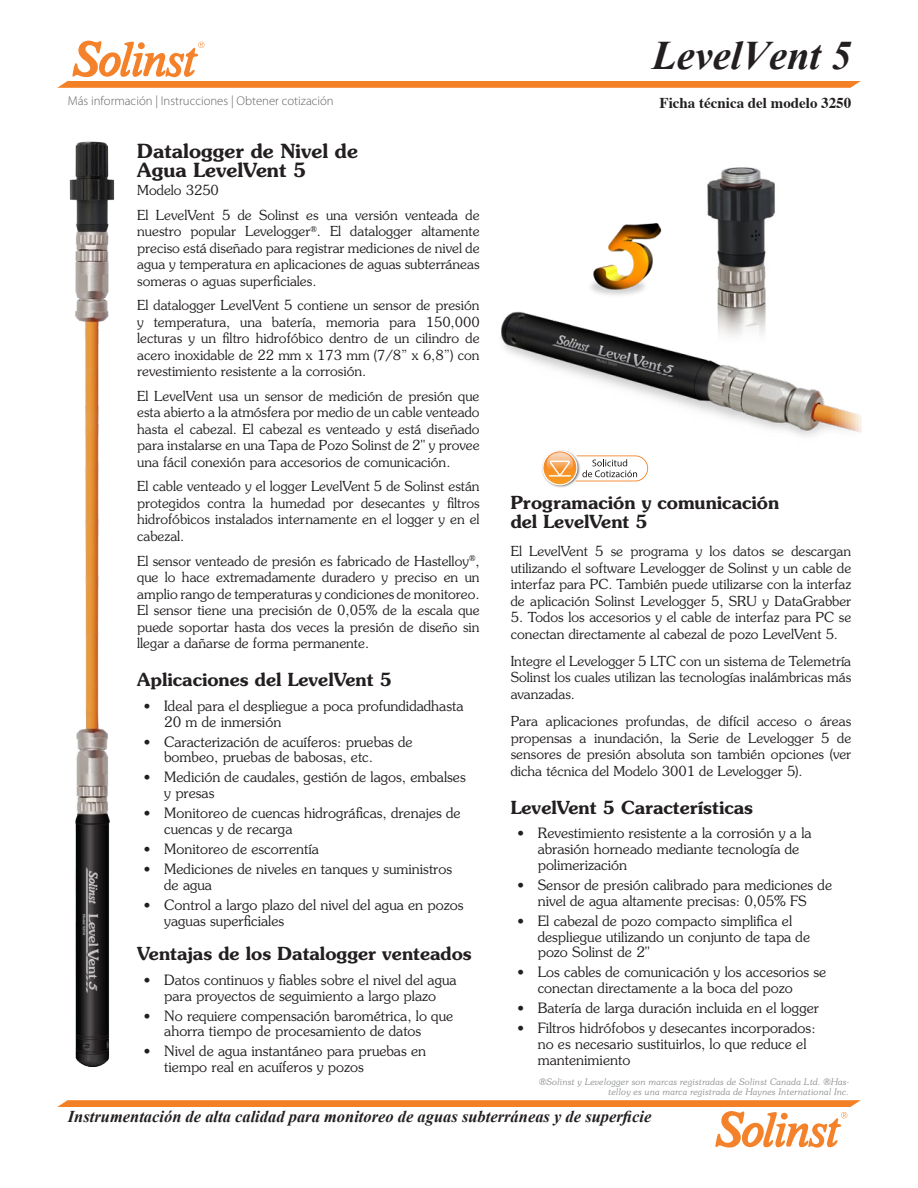
<style>
.page{position:relative;width:918px;height:1188px;background:#fff}
.page>*{position:absolute;margin:0;border:0;box-sizing:border-box;transform-origin:0 0}
.t1{font:italic 700 40.5px "Times New Roman";color:#231f20}
.Body_Subtitles{font:600 19.5px/19.5px "Souvenir Std";color:#231f20}
.Body_Subtitles-2{font:600 18px/19.5px "Souvenir Std";color:#231f20}
.t2{font:italic 700 16.5px "Times New Roman";color:#231f20}
.t3{font:700 15px "Times";color:#231f20}
.t4{font:300 14.25px/15.8px "Souvenir Std";color:#231f20}
.Body_Text{font:300 13.8px/16.5px "Souvenir Std";color:#231f20;text-align:justify}
.ToolBox_List{font:300 12.75px "Myriad Pro";color:#636366}
.Trademarks_DM{font:italic 300 9px/10.5px "Souvenir Std";color:#939598;text-align:right}
</style>
<div class="page">
<svg style="left:57px;top:1100px;width:804px;height:48px"></svg>
<svg style="left:57px;top:40px;width:804px;height:48px"></svg>
<img style="left:500px;top:311px;width:362px;height:125px">
<img style="left:701px;top:167px;width:80px;height:179px">
<img style="left:590px;top:223px;width:72px;height:72px">
<img style="left:69px;top:141px;width:46px;height:926px">
<img style="left:552px;top:485px;width:18px;height:3px">
<svg style="left:542px;top:450px;width:106px;height:35px"></svg>
<p class="ToolBox_List" style="left:68px;top:94px;width:268px">Más información | Instrucciones | Obtener cotización</p>
<p class="Body_Subtitles" style="left:137px;top:141px;width:222px">Datalogger de Nivel de<br>Agua LevelVent 5</p>
<p class="Body_Text" style="left:137px;top:182px;width:83px">Modelo 3250</p>
<p class="Body_Text" style="left:137px;top:206px;width:344px">El LevelVent 5 de Solinst es una versión venteada de nuestro popular Levelogger<sup>®</sup>. El datalogger altamente preciso está diseñado para registrar mediciones de nivel de agua y temperatura en aplicaciones de aguas subterráneas someras o aguas superficiales.</p>
<p class="Body_Text" style="left:137px;top:297px;width:344px">El datalogger LevelVent 5 contiene un sensor de presión y temperatura, una batería, memoria para 150,000 lecturas y un filtro hidrofóbico dentro de un cilindro de acero inoxidable de 22 mm x 173 mm (7/8” x 6,8”) con revestimiento resistente a la corrosión.</p>
<p class="Body_Text" style="left:137px;top:388px;width:344px">El LevelVent usa un sensor de medición de presión que esta abierto a la atmósfera por medio de un cable venteado hasta el cabezal. El cabezal es venteado y está diseñado para instalarse en una Tapa de Pozo Solinst de 2" y provee una fácil conexión para accesorios de comunicación.</p>
<p class="Body_Text" style="left:137px;top:478px;width:344px">El cable venteado y el logger LevelVent 5 de Solinst están protegidos contra la humedad por desecantes y filtros hidrofóbicos instalados internamente en el logger y en el cabezal.</p>
<p class="Body_Text" style="left:137px;top:552px;width:344px">El sensor venteado de presión es fabricado de Hastelloy<sup>®</sup>, que lo hace extremadamente duradero y preciso en un amplio rango de temperaturas y condiciones de monitoreo.<br>El sensor tiene una precisión de 0,05% de la escala que puede soportar hasta dos veces la presión de diseño sin llegar a dañarse de forma permanente.</p>
<p class="Body_Subtitles-2" style="left:137px;top:670px;width:256px">Aplicaciones del LevelVent 5</p>
<p class="t4" style="left:164px;top:698px;width:301px;text-indent:-20px">• Ideal para el despliegue a poca profundidadhasta<br>20 m de inmersión</p>
<p class="t4" style="left:164px;top:734px;width:250px;text-indent:-20px">• Caracterización de acuíferos: pruebas de bombeo, pruebas de babosas, etc.</p>
<p class="t4" style="left:164px;top:770px;width:303px;text-indent:-20px">• Medición de caudales, gestión de lagos, embalses y presas</p>
<p class="t4" style="left:164px;top:805px;width:298px;text-indent:-20px">• Monitoreo de cuencas hidrográficas, drenajes de cuencas y de recarga</p>
<p class="t4" style="left:144px;top:841px;width:177px">• Monitoreo de escorrentía</p>
<p class="t4" style="left:164px;top:861px;width:289px;text-indent:-20px">• Mediciones de niveles en tanques y suministros de agua</p>
<p class="t4" style="left:164px;top:897px;width:301px;text-indent:-20px">• Control a largo plazo del nivel del agua en pozos yaguas superficiales</p>
<p class="Body_Subtitles-2" style="left:137px;top:944px;width:336px">Ventajas de los Datalogger venteados</p>
<p class="t4" style="left:144px;top:972px;width:314px;text-align:center">• Datos continuos y fiables sobre el nivel del agua para proyectos de seguimiento a largo plazo</p>
<p class="t4" style="left:164px;top:1008px;width:290px;text-indent:-20px">• No requiere compensación barométrica, lo que ahorra tiempo de procesamiento de datos</p>
<p class="t4" style="left:164px;top:1043px;width:263px;text-indent:-20px">• Nivel de agua instantáneo para pruebas en tiempo real en acuíferos y pozos</p>
<h1 class="t1" style="left:652px;top:27px;width:201px">LevelVent 5</h1>
<p class="t3" style="left:660px;top:89px;width:193px">Ficha técnica del modelo 3250</p>
<p class="Body_Subtitles-2" style="left:511px;top:493px;width:270px">Programación y comunicación del LevelVent 5</p>
<p class="Body_Text" style="left:511px;top:543px;width:342px">El LevelVent 5 se programa y los datos se descargan utilizando el software Levelogger de Solinst y un cable de interfaz para PC. También puede utilizarse con la interfaz de aplicación Solinst Levelogger 5, SRU y DataGrabber</p>
<p class="Body_Text" style="left:511px;top:609px;width:342px">5. Todos los accesorios y el cable de interfaz para PC se conectan directamente al cabezal de pozo LevelVent 5.</p>
<p class="Body_Text" style="left:511px;top:653px;width:342px">Integre el Levelogger 5 LTC con un sistema de Telemetría Solinst los cuales utilizan las tecnologías inalámbricas más avanzadas.</p>
<p class="Body_Text" style="left:511px;top:713px;width:342px">Para aplicaciones profundas, de difícil acceso o áreas propensas a inundación, la Serie de Levelogger 5 de sensores de presión absoluta son también opciones (ver dicha técnica del Modelo 3001 de Levelogger 5).</p>
<p class="Body_Subtitles-2" style="left:511px;top:798px;width:244px">LevelVent 5 Características</p>
<p class="t4" style="left:538px;top:826px;width:275px;text-indent:-20px">• Revestimiento resistente a la corrosión y a la abrasión horneado mediante tecnología de polimerización</p>
<p class="t4" style="left:517px;top:877px;width:316px;text-align:center">• Sensor de presión calibrado para mediciones de nivel de agua altamente precisas: 0,05% FS</p>
<p class="t4" style="left:538px;top:913px;width:274px;text-indent:-20px">• El cabezal de pozo compacto simplifica el despliegue utilizando un conjunto de tapa de pozo Solinst de 2"</p>
<p class="t4" style="left:538px;top:964px;width:290px;text-indent:-20px">• Los cables de comunicación y los accesorios se conectan directamente a la boca del pozo</p>
<p class="t4" style="left:517px;top:1000px;width:303px">• Batería de larga duración incluida en el logger</p>
<p class="t4" style="left:538px;top:1020px;width:279px;text-indent:-20px">• Filtros hidrófobos y desecantes incorporados: no es necesario sustituirlos, lo que reduce el mantenimiento</p>
<p class="Trademarks_DM" style="left:539px;top:1076px;width:311px">®Solinst y Levelogger son marcas registradas de Solinst Canada Ltd. ®Has&shy;telloy es una marca registrada de Haynes International Inc.</p>
<p class="t2" style="left:68px;top:1105px;width:585px">Instrumentación de alta calidad para monitoreo de aguas subterráneas y de superficie</p>
</div>
